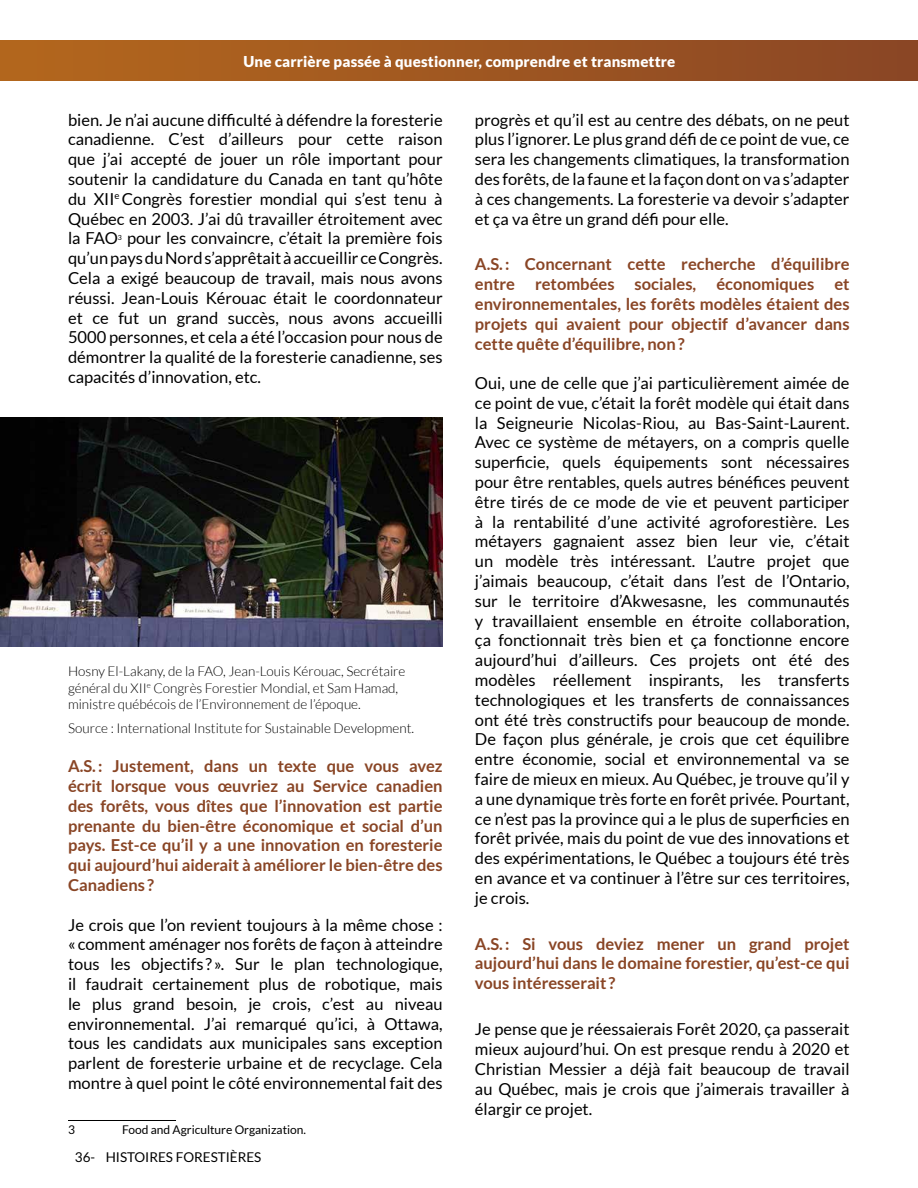
<style>
.page{position:relative;width:918px;height:1188px;background:#fff}
.page>*{position:absolute;margin:0;border:0;box-sizing:border-box;transform-origin:0 0}
.t1{font:16.5px/19.8px "Lato";color:#000;text-align:justify}
.t2{font:700 16.5px/19.8px "Lato";color:#894525;text-align:justify}
.t3{font:900 15px "Lato";letter-spacing:.01em;color:#fff}
.t4{font:300 13.5px/16.5px "Lato";color:#000}
.t5{font:13.5px "Lato";color:#000}
.t6{font:12px "Lato";color:#000}
.t7{font:7.05px "Lato";color:#000}
</style>
<div class="page">
<hr style="left:68px;top:1120px;width:108px;height:1px;background:#000">
<img style="left:1px;top:418px;width:442px;height:229px">
<div style="left:1px;top:40px;width:917px;height:40px;background:linear-gradient(to right,#b4681d,#8a4625)"></div>
<p class="t3" style="left:244px;top:52px;width:433px">Une carrière passée à questionner, comprendre et transmettre</p>
<p class="t1" style="left:68px;top:110px;width:376px">bien. Je n’ai aucune difficulté à défendre la foresterie canadienne. C’est d’ailleurs pour cette raison que j’ai accepté de jouer un rôle important pour soutenir la candidature du Canada en tant qu’hôte du XII<sup>e</sup> Congrès forestier mondial qui s’est tenu à Québec en 2003. J’ai dû travailler étroitement avec la FAO</p>
<p class="t1" style="left:68px;top:228px;width:376px;text-indent:59px">pour les convaincre, c’était la première fois qu’un pays du Nord s’apprêtait à accueillir ce Congrès.<br>Cela a exigé beaucoup de travail, mais nous avons réussi. Jean-Louis Kérouac était le coordonnateur et ce fut un grand succès, nous avons accueilli 5000 personnes, et cela a été l’occasion pour nous de démontrer la qualité de la foresterie canadienne, ses capacités d’innovation, etc.</p>
<p class="t7" style="left:118px;top:234px;width:6px">3</p>
<p class="t4" style="left:68px;top:663px;width:339px">Hosny El-Lakany, de la FAO, Jean-Louis Kérouac, Secrétaire général du XII<sup>e</sup> Congrès Forestier Mondial, et Sam Hamad, ministre québécois de l’Environnement de l’époque.</p>
<p class="t4" style="left:68px;top:720px;width:348px">Source : International Institute for Sustainable Development.</p>
<p class="t2" style="left:68px;top:756px;width:376px">A.S.: Justement, dans un texte que vous avez écrit lorsque vous œuvriez au Service canadien des forêts, vous dîtes que l’innovation est partie prenante du bien-être économique et social d’un pays. Est-ce qu’il y a une innovation en foresterie qui aujourd’hui aiderait à améliorer le bien-être des Canadiens ?</p>
<p class="t1" style="left:68px;top:915px;width:376px">Je crois que l’on revient toujours à la même chose : « comment aménager nos forêts de façon à atteindre tous les objectifs ? ». Sur le plan technologique, il faudrait certainement plus de robotique, mais le plus grand besoin, je crois, c’est au niveau environnemental. J’ai remarqué qu’ici, à Ottawa, tous les candidats aux municipales sans exception parlent de foresterie urbaine et de recyclage. Cela montre à quel point le côté environnemental fait des</p>
<p class="t6" style="left:68px;top:1123px;width:8px">3</p>
<p class="t6" style="left:122px;top:1123px;width:186px">Food and Agriculture Organization.</p>
<p class="t5" style="left:75px;top:1149px;width:188px">36- HISTOIRES FORESTIÈRES</p>
<p class="t1" style="left:475px;top:110px;width:376px">progrès et qu’il est au centre des débats, on ne peut plus l’ignorer. Le plus grand défi de ce point de vue, ce sera les changements climatiques, la transformation des forêts, de la faune et la façon dont on va s’adapter à ces changements. La foresterie va devoir s’adapter et ça va être un grand défi pour elle.</p>
<p class="t2" style="left:475px;top:254px;width:376px">A.S.: Concernant cette recherche d’équilibre entre retombées sociales, économiques et environnementales, les forêts modèles étaient des projets qui avaient pour objectif d’avancer dans cette quête d’équilibre, non?</p>
<p class="t1" style="left:475px;top:373px;width:376px">Oui, une de celle que j’ai particulièrement aimée de ce point de vue, c’était la forêt modèle qui était dans la Seigneurie Nicolas-Riou, au Bas-Saint-Laurent.<br>Avec ce système de métayers, on a compris quelle superficie, quels équipements sont nécessaires pour être rentables, quels autres bénéfices peuvent être tirés de ce mode de vie et peuvent participer à la rentabilité d’une activité agroforestière. Les métayers gagnaient assez bien leur vie, c’était un modèle très intéressant. L’autre projet que j’aimais beaucoup, c’était dans l’est de l’Ontario, sur le territoire d’Akwesasne, les communautés y travaillaient ensemble en étroite collaboration, ça fonctionnait très bien et ça fonctionne encore aujourd’hui d’ailleurs. Ces projets ont été des modèles réellement inspirants, les transferts technologiques et les transferts de connaissances ont été très constructifs pour beaucoup de monde.<br>De façon plus générale, je crois que cet équilibre entre économie, social et environnemental va se faire de mieux en mieux. Au Québec, je trouve qu’il y a une dynamique très forte en forêt privée. Pourtant, ce n’est pas la province qui a le plus de superficies en forêt privée, mais du point de vue des innovations et des expérimentations, le Québec a toujours été très en avance et va continuer à l’être sur ces territoires, je crois.</p>
<p class="t2" style="left:475px;top:933px;width:376px">A.S.: Si vous deviez mener un grand projet aujourd’hui dans le domaine forestier, qu’est-ce qui vous intéresserait ?</p>
<p class="t1" style="left:475px;top:1019px;width:376px">Je pense que je réessaierais Forêt 2020, ça passerait mieux aujourd’hui. On est presque rendu à 2020 et Christian Messier a déjà fait beaucoup de travail au Québec, mais je crois que j’aimerais travailler à élargir ce projet.</p>
</div>
